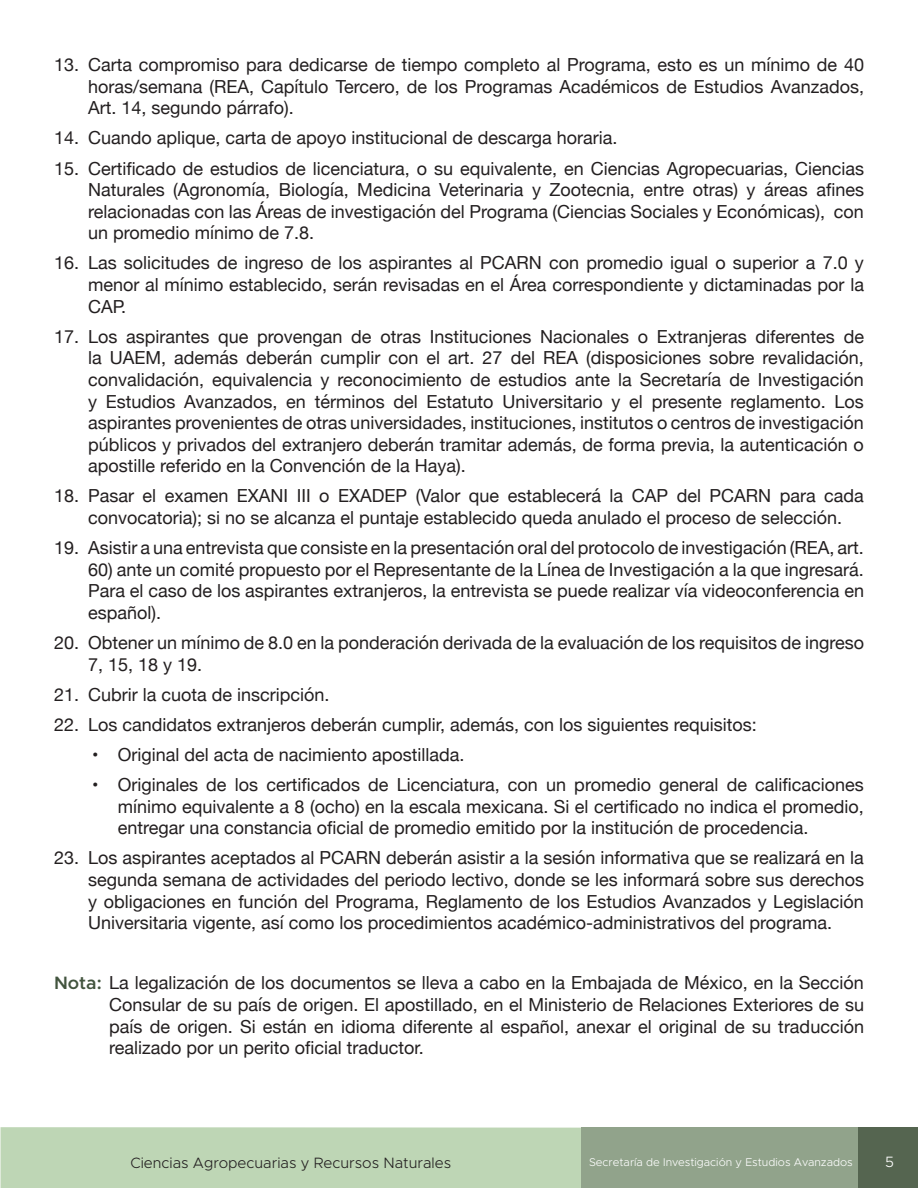
<style>
.page{position:relative;width:918px;height:1188px;background:#fff}
.page>*{position:absolute;margin:0;border:0;box-sizing:border-box;transform-origin:0 0}
.t1{font:18px/21.6px "Helvetica Neue";color:#231f20;text-align:justify}
.t2{font:300 15px "Metropolis";color:#231f20}
.t3{font:300 15px "Metropolis";color:#fff}
.t4{font:300 11.25px "Metropolis";color:#fff}
.s1{font-family:"Metropolis";font-weight:600;color:#42543e}
</style>
<div class="page">
<div style="left:1px;top:1127px;width:581px;height:61px;background:#bed6b5"></div>
<div style="left:582px;top:1128px;width:277px;height:60px;background:#91a38b"></div>
<div style="left:859px;top:1128px;width:59px;height:60px;background:#556550"></div>
<p class="t1" style="left:88px;top:54px;width:778px;text-indent:-34px">13. Carta compromiso para dedicarse de tiempo completo al Programa, esto es un mínimo de 40 horas/semana (REA, Capítulo Tercero, de los Programas Académicos de Estudios Avanzados, Art. 14, segundo párrafo).</p>
<p class="t1" style="left:54px;top:127px;width:565px">14. Cuando aplique, carta de apoyo institucional de descarga horaria.</p>
<p class="t1" style="left:88px;top:157px;width:778px;text-indent:-34px">15. Certificado de estudios de licenciatura, o su equivalente, en Ciencias Agropecuarias, Ciencias Naturales (Agronomía, Biología, Medicina Veterinaria y Zootecnia, entre otras) y áreas afines relacionadas con las Áreas de investigación del Programa (Ciencias Sociales y Económicas), con un promedio mínimo de 7.8.</p>
<p class="t1" style="left:88px;top:252px;width:777px;text-indent:-34px">16. Las solicitudes de ingreso de los aspirantes al PCARN con promedio igual o superior a 7.0 y menor al mínimo establecido, serán revisadas en el Área correspondiente y dictaminadas por la CAP.</p>
<p class="t1" style="left:88px;top:325px;width:778px;text-indent:-34px">17. Los aspirantes que provengan de otras Instituciones Nacionales o Extranjeras diferentes de la UAEM, además deberán cumplir con el art. 27 del REA (disposiciones sobre revalidación, convalidación, equivalencia y reconocimiento de estudios ante la Secretaría de Investigación y Estudios Avanzados, en términos del Estatuto Universitario y el presente reglamento. Los aspirantes provenientes de otras universidades, instituciones, institutos o centros de investigación públicos y privados del extranjero deberán tramitar además, de forma previa, la autenticación o apostille referido en la Convención de la Haya).</p>
<p class="t1" style="left:88px;top:485px;width:777px;text-indent:-34px">18. Pasar el examen EXANI III o EXADEP (Valor que establecerá la CAP del PCARN para cada convocatoria); si no se alcanza el puntaje establecido queda anulado el proceso de selección.</p>
<p class="t1" style="left:54px;top:537px;width:811px">19. Asistir a una entrevista que consiste en la presentación oral del protocolo de investigación (REA, art.</p>
<p class="t1" style="left:88px;top:558px;width:778px">60) ante un comité propuesto por el Representante de la Línea de Investigación a la que ingresará.<br>Para el caso de los aspirantes extranjeros, la entrevista se puede realizar vía videoconferencia en español).</p>
<p class="t1" style="left:88px;top:632px;width:778px;text-indent:-34px">20. Obtener un mínimo de 8.0 en la ponderación derivada de la evaluación de los requisitos de ingreso<br>7, 15, 18 y 19.</p>
<p class="t1" style="left:54px;top:683px;width:277px">21. Cubrir la cuota de inscripción.</p>
<p class="t1" style="left:54px;top:713px;width:704px">22. Los candidatos extranjeros deberán cumplir, además, con los siguientes requisitos:</p>
<p class="t1" style="left:92px;top:744px;width:374px">• Original del acta de nacimiento apostillada.</p>
<p class="t1" style="left:118px;top:774px;width:748px;text-indent:-26px">• Originales de los certificados de Licenciatura, con un promedio general de calificaciones mínimo equivalente a 8 (ocho) en la escala mexicana. Si el certificado no indica el promedio, entregar una constancia oficial de promedio emitido por la institución de procedencia.</p>
<p class="t1" style="left:88px;top:847px;width:778px;text-indent:-34px">23. Los aspirantes aceptados al PCARN deberán asistir a la sesión informativa que se realizará en la segunda semana de actividades del periodo lectivo, donde se les informará sobre sus derechos y obligaciones en función del Programa, Reglamento de los Estudios Avanzados y Legislación Universitaria vigente, así como los procedimientos académico-administrativos del programa.</p>
<p class="t1" style="left:109px;top:972px;width:756px;text-indent:-55px"><span class="s1">Nota:</span> La legalización de los documentos se lleva a cabo en la Embajada de México, en la Sección Consular de su país de origen. El apostillado, en el Ministerio de Relaciones Exteriores de su país de origen. Si están en idioma diferente al español, anexar el original de su traducción realizado por un perito oficial traductor.</p>
<p class="t2" style="left:131px;top:1153px;width:322px">Ciencias Agropecuarias y Recursos Naturales</p>
<p class="t4" style="left:589px;top:1155px;width:265px">Secretaría de Investigación y Estudios Avanzados</p>
<p class="t3" style="left:885px;top:1152px;width:10px">5</p>
</div>
